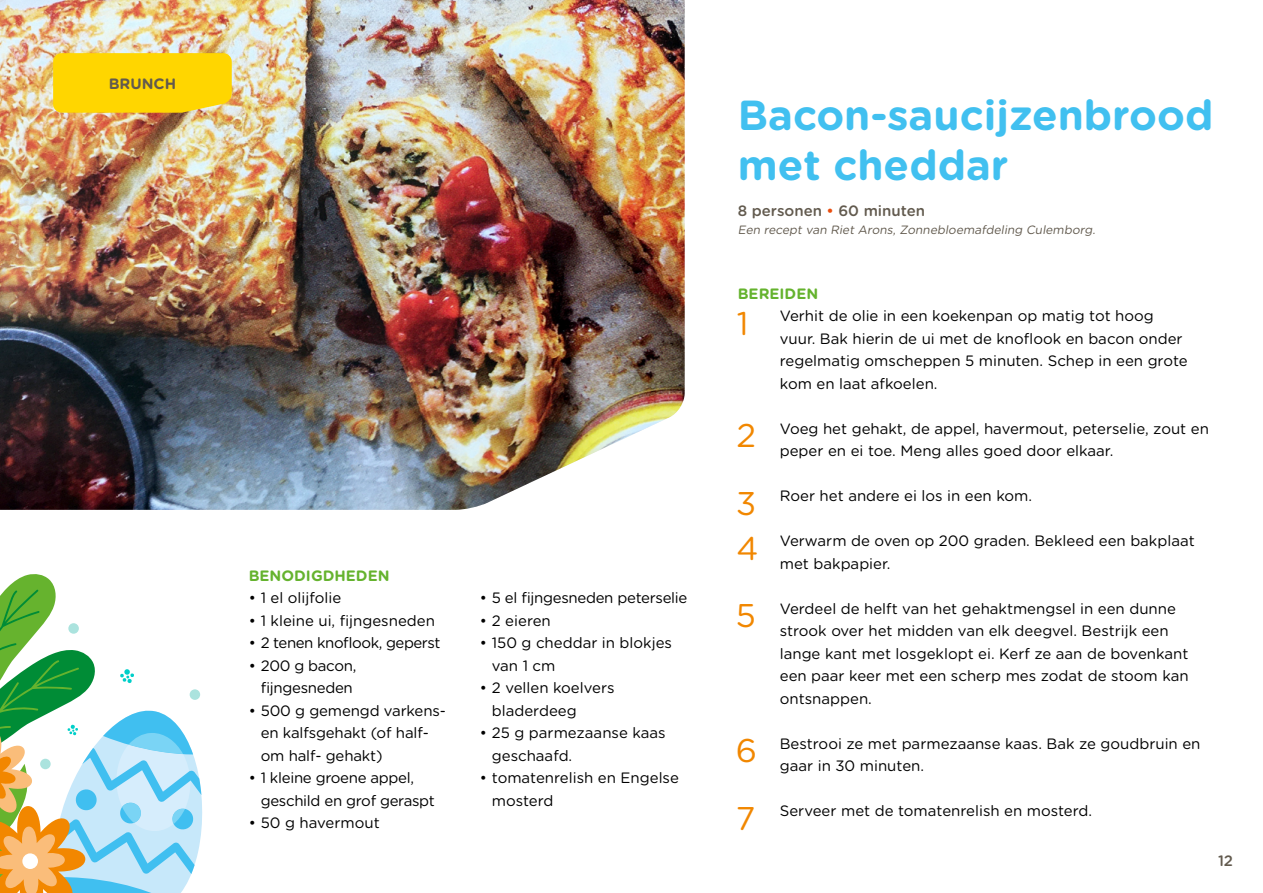
<style>
.page{position:relative;width:1263px;height:893px;background:#fff}
.page>*{position:absolute;margin:0;border:0;box-sizing:border-box;transform-origin:0 0}
.t1{font:700 42px/50.4px "Gotham Rounded";color:#41c0f0}
.t2{font:15px/22.5px "Gotham Rounded";color:#000}
.t3{font:15px/22.5px "Gotham Rounded";letter-spacing:-.02em;color:#000;text-align:center}
.t4{font:15px "Gotham Rounded";letter-spacing:-.03em;color:#000}
.t5{font:700 15px "Gotham Rounded";color:#65b32e}
.t6{font:500 15px "Gotham Rounded";color:#625a4e}
.t7{font:700 15px "Gotham Rounded";color:#625a4e}
.t8{font:italic 12px "Gotham Rounded";color:#625a4e}
.s1{color:#e94e0f}
.s2{font-size:32.85px;color:#f18700}
</style>
<div class="page">
<img style="left:0;top:0;width:685px;height:510px">
<svg style="left:0;top:574px;width:203px;height:319px"></svg>
<div style="left:40px;top:759px;width:11px;height:10px;background:#abe3de;border-radius:50%"></div>
<div style="left:68px;top:623px;width:11px;height:11px;background:#abe3de;border-radius:50%"></div>
<div style="left:190px;top:689px;width:10px;height:11px;background:#abe3de;border-radius:50%"></div>
<img style="left:0;top:0;width:340px;height:216px">
<p class="t7" style="left:109px;top:73px;width:69px">BRUNCH</p>
<p class="t5" style="left:249px;top:564px;width:142px">BENODIGDHEDEN</p>
<p class="t2" style="left:249px;top:586px;width:94px">• 1 el olijfolie</p>
<p class="t2" style="left:249px;top:608px;width:188px">• 1 kleine ui, fijngesneden</p>
<p class="t4" style="left:249px;top:633px;width:193px">• 2 tenen knoflook, geperst</p>
<p class="t3" style="left:249px;top:653px;width:109px">• 200 g bacon, fijngesneden</p>
<p class="t2" style="left:261px;top:698px;width:187px;text-indent:-12px">• 500 g gemengd varkens&shy;en kalfsgehakt (of half&shy;om half- gehakt)</p>
<p class="t3" style="left:261px;top:766px;width:176px;text-align:left;text-indent:-12px">• 1 kleine groene appel, geschild en grof geraspt</p>
<p class="t2" style="left:249px;top:811px;width:132px">• 50 g havermout</p>
<p class="t3" style="left:480px;top:586px;width:209px">• 5 el fijngesneden peterselie</p>
<p class="t2" style="left:480px;top:608px;width:72px">• 2 eieren</p>
<p class="t2" style="left:492px;top:631px;width:182px;text-indent:-12px">• 150 g cheddar in blokjes van 1 cm</p>
<p class="t2" style="left:492px;top:676px;width:124px;text-indent:-12px">• 2 vellen koelvers bladerdeeg</p>
<p class="t2" style="left:492px;top:721px;width:175px;text-indent:-12px">• 25 g parmezaanse kaas geschaafd.</p>
<p class="t2" style="left:492px;top:766px;width:189px;text-indent:-12px">• tomatenrelish en Engelse mosterd</p>
<h1 class="t1" style="left:738px;top:88px;width:477px">Bacon-saucijzenbrood met cheddar</h1>
<p class="t6" style="left:738px;top:200px;width:189px">8 personen <span class="s1">•</span> 60 minuten</p>
<p class="t8" style="left:738px;top:222px;width:361px">Een recept van Riet Arons, Zonnebloemafdeling Culemborg.</p>
<p class="t5" style="left:738px;top:283px;width:82px">BEREIDEN</p>
<p class="t2" style="left:737px;top:304px;width:418px"><span class="s2">1</span> Verhit de olie in een koekenpan op matig tot hoog</p>
<p class="t2" style="left:780px;top:327px;width:404px">vuur. Bak hierin de ui met de knoflook en bacon onder</p>
<p class="t2" style="left:780px;top:349px;width:409px">regelmatig omscheppen 5 minuten. Schep in een grote</p>
<p class="t2" style="left:780px;top:372px;width:159px">kom en laat afkoelen.</p>
<p class="t2" style="left:780px;top:417px;width:431px;text-indent:-43px"><span class="s2">2</span> Voeg het gehakt, de appel, havermout, peterselie, zout en peper en ei toe. Meng alles goed door elkaar.</p>
<p class="t2" style="left:736px;top:484px;width:298px"><span class="s2">3</span> Roer het andere ei los in een kom.</p>
<p class="t2" style="left:780px;top:529px;width:416px;text-indent:-43px"><span class="s2">4</span> Verwarm de oven op 200 graden. Bekleed een bakplaat met bakpapier.</p>
<p class="t2" style="left:780px;top:597px;width:410px;text-indent:-44px"><span class="s2">5</span> Verdeel de helft van het gehaktmengsel in een dunne strook over het midden van elk deegvel. Bestrijk een lange kant met losgeklopt ei. Kerf ze aan de bovenkant een paar keer met een scherp mes zodat de stoom kan ontsnappen.</p>
<p class="t2" style="left:780px;top:732px;width:422px;text-indent:-44px"><span class="s2">6</span> Bestrooi ze met parmezaanse kaas. Bak ze goudbruin en gaar in 30 minuten.</p>
<p class="t2" style="left:736px;top:799px;width:358px"><span class="s2">7</span> Serveer met de tomatenrelish en mosterd.</p>
<p class="t6" style="left:1218px;top:850px;width:17px">12</p>
</div>
